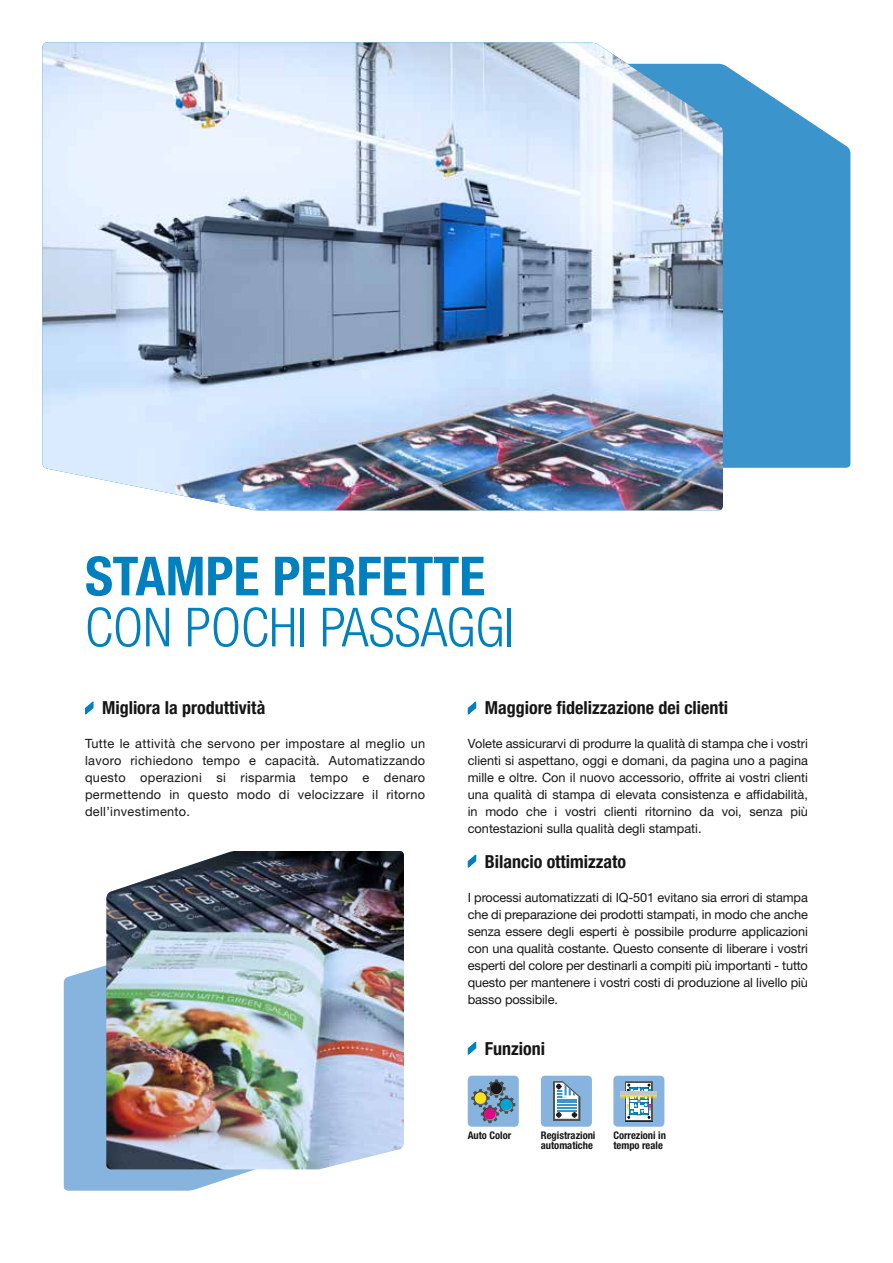
<style>
.page{position:relative;width:893px;height:1263px;background:#fff}
.page>*{position:absolute;margin:0;border:0;box-sizing:border-box;transform-origin:0 0}
.t1{font:300 condensed 54px "Helvetica Neue LTW1 G";color:#0080be}
.t2{font:700 condensed 54px "Helvetica Neue LTW1 G";color:#0080be}
.t3{font:700 condensed 18px "Helvetica Neue LTW1 G";color:#151616}
.t4{font:12.75px/17px "Helvetica Neue LTW1 G";color:#151616;text-align:justify}
.t5{font:700 condensed 10.5px/10.5px "Helvetica Neue LTW1 G";color:#151616}
</style>
<div class="page">
<svg style="left:64px;top:965px;width:256px;height:226px;fill:#87b4df"></svg>
<img style="left:106px;top:851px;width:298px;height:318px">
<svg style="left:723px;top:64px;width:127px;height:404px;background:#4f9fd0"></svg>
<img style="left:43px;top:43px;width:680px;height:467px">
<svg style="left:85px;top:701px;width:9px;height:14px"></svg>
<svg style="left:467px;top:1041px;width:10px;height:14px"></svg>
<div style="left:541px;top:1076px;width:51px;height:51px;background:#87b4df;border-radius:4px"></div>
<div style="left:468px;top:1076px;width:51px;height:51px;background:#87b4df;border-radius:4px"></div>
<div style="left:613px;top:1076px;width:51px;height:51px;background:#87b4df;border-radius:4px"></div>
<div style="left:496px;top:1095px;width:20px;height:19px;background:#151616;opacity:.75"></div>
<svg style="left:471px;top:1079px;width:44px;height:36px"></svg>
<div style="left:480px;top:1104px;width:19px;height:19px;background:#fff;opacity:.75"></div>
<div style="left:480px;top:1105px;width:19px;height:19px;background:#151616;opacity:.75"></div>
<svg style="left:580px;top:1096px;width:1px;height:25px"></svg>
<svg style="left:553px;top:1080px;width:27px;height:41px"></svg>
<svg style="left:625px;top:1081px;width:28px;height:41px"></svg>
<svg style="left:627px;top:1083px;width:24px;height:36px"></svg>
<svg style="left:627px;top:1084px;width:23px;height:34px"></svg>
<hr style="left:620px;top:1091px;width:37px;height:4px;background:#c5c5c5">
<svg style="left:620px;top:1095px;width:37px;height:4px"></svg>
<svg style="left:467px;top:701px;width:10px;height:14px"></svg>
<svg style="left:467px;top:854px;width:10px;height:14px"></svg>
<h1 class="t2" style="left:85px;top:544px;width:402px">STAMPE PERFETTE</h1>
<h1 class="t1" style="left:85px;top:596px;width:431px">CON POCHI PASSAGGI</h1>
<h2 class="t3" style="left:102px;top:697px;width:165px">Migliora la produttività</h2>
<p class="t4" style="left:85px;top:735px;width:342px">Tutte le attività che servono per impostare al meglio un lavoro richiedono tempo e capacità. Automatizzando questo operazioni si risparmia tempo e denaro permettendo in questo modo di velocizzare il ritorno dell’investimento.</p>
<h2 class="t3" style="left:485px;top:697px;width:245px">Maggiore fidelizzazione dei clienti</h2>
<p class="t4" style="left:468px;top:735px;width:342px">Volete assicurarvi di produrre la qualità di stampa che i vostri clienti si aspettano, oggi e domani, da pagina uno a pagina mille e oltre. Con il nuovo accessorio, offrite ai vostri clienti una qualità di stampa di elevata consistenza e affidabilità, in modo che i vostri clienti ritornino da voi, senza più contestazioni sulla qualità degli stampati.</p>
<h2 class="t3" style="left:485px;top:850px;width:143px">Bilancio ottimizzato</h2>
<p class="t4" style="left:468px;top:888px;width:342px">I processi automatizzati di IQ-501 evitano sia errori di stampa che di preparazione dei prodotti stampati, in modo che anche senza essere degli esperti è possibile produrre applicazioni con una qualità costante. Questo consente di liberare i vostri esperti del colore per destinarli a compiti più importanti - tutto questo per mantenere i vostri costi di produzione al livello più basso possibile.</p>
<h2 class="t3" style="left:485px;top:1037px;width:62px">Funzioni</h2>
<p class="t5" style="left:468px;top:1130px;width:45px">Auto Color</p>
<p class="t5" style="left:613px;top:1130px;width:54px">Correzioni in tempo reale</p>
<p class="t5" style="left:541px;top:1130px;width:56px">Registrazioni automatiche</p>
</div>
